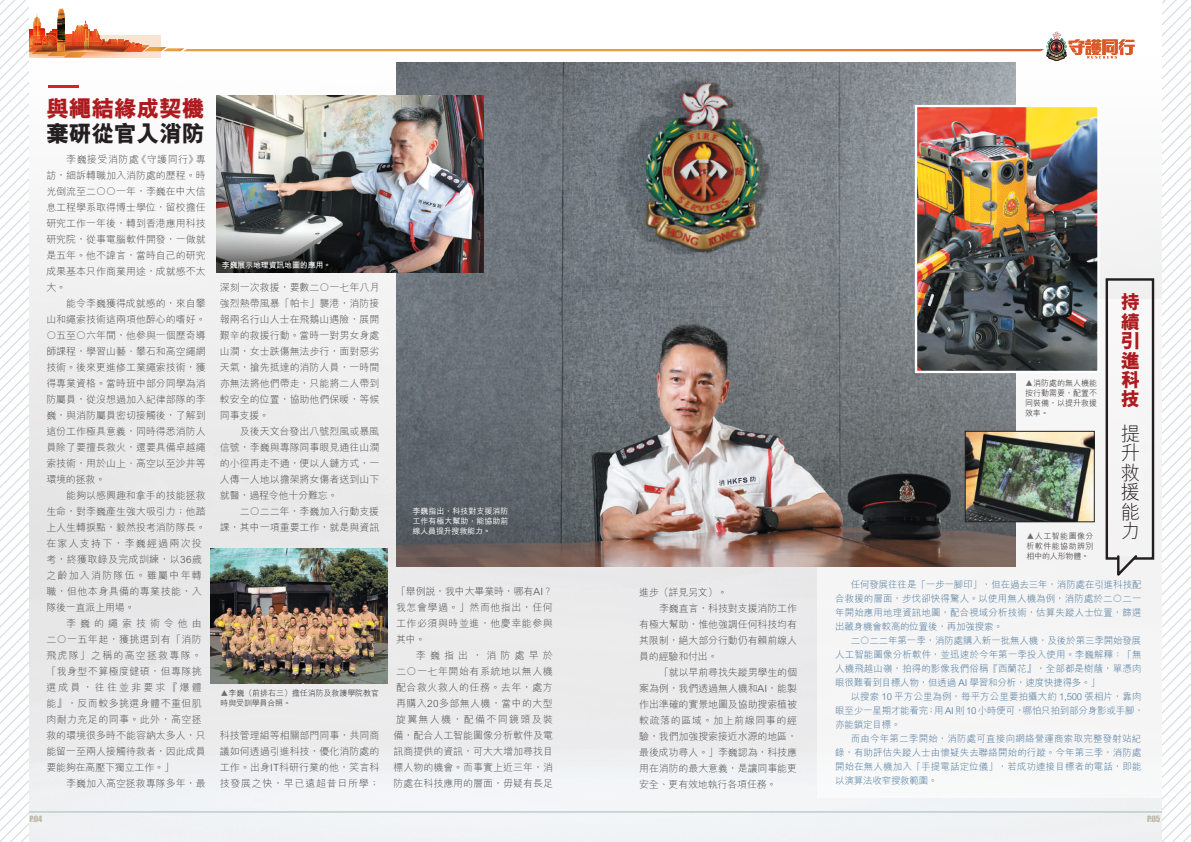
<style>
.page{position:relative;width:1191px;height:842px;background:#fff}
.page>*{position:absolute;margin:0;border:0;box-sizing:border-box;transform-origin:0 0}
.t1{font:800 23.1px/25.4px "M Hei HK";letter-spacing:-.02em;color:#ae1a1e}
.t2{font:800 19.4px/19.4px "M Hei HK";color:#ae1a1e;text-align:justify}
.t3{font:300 19.4px/19.4px "M Hei HK";color:#231f20;text-align:justify}
.t4{font:300 10px/16px "M Hei HK";letter-spacing:-.005em;color:#4b4c4d;text-align:justify}
.t5{font:300 10px "M Hei HK";letter-spacing:.04em;color:#4b4c4d}
.t6{font:300 10px "M Hei HK";letter-spacing:.05em;color:#4b4c4d}
.t7{font:300 10px "M Hei HK";letter-spacing:.12em;color:#4b4c4d}
.t8{font:300 10px "M Hei HK";letter-spacing:.03em;color:#4b4c4d}
.t9{font:300 10px "M Hei HK";letter-spacing:.055em;color:#4b4c4d}
.t10{font:300 10px "M Hei HK";letter-spacing:.13em;color:#4b4c4d}
.t11{font:300 10px "M Hei HK";letter-spacing:.215em;color:#4b4c4d}
.t12{font:300 10px "M Hei HK";letter-spacing:.395em;color:#4b4c4d}
.t13{font:300 10px "M Hei HK";letter-spacing:.41em;color:#4b4c4d}
.t14{font:300 9.5px "M Hei HK";letter-spacing:.01em;color:#487498}
.t15{font:300 9.5px "M Hei HK";letter-spacing:-.02em;color:#487498}
.t16{font:300 9.5px "M Hei HK";letter-spacing:-.01em;color:#487498}
.t17{font:300 9.5px "M Hei HK";letter-spacing:-.015em;color:#487498}
.t18{font:300 8px/10px "M Hei HK";color:#231f20;text-align:justify}
.t19{font:500 8px/10px "M Hei HK";color:#fff;text-align:justify}
.t20{font:700 8px "M Hei HK";letter-spacing:-.025em;color:#fff}
.t21{font:8px "Impact";color:#c0baab;scale:1.05 1}
.s1{color:#231f20}
.s2{color:#6c6d70}
</style>
<div class="page">
<img style="left:28px;top:61px;width:1134px;height:781px">
<svg style="left:28px;top:9px;width:1106px;height:52px"></svg>
<div style="left:816px;top:300px;width:346px;height:498px;background:#f5f5f5"></div>
<img style="left:397px;top:62px;width:618px;height:504px">
<img style="left:210px;top:548px;width:177px;height:135px">
<img style="left:966px;top:433px;width:126px;height:87px">
<div style="left:964px;top:431px;width:130px;height:91px;border:1px solid #231f20"></div>
<hr style="left:48px;top:85px;width:31px;height:3px;background:#d1232a">
<img style="left:918px;top:108px;width:178px;height:262px">
<div style="left:915px;top:105px;width:184px;height:268px;border:2px solid #fff"></div>
<div style="left:1105px;top:278px;width:49px;height:282px;border:2px solid #231f20"></div>
<svg style="left:1115px;top:555px;width:24px;height:21px"></svg>
<img style="left:217px;top:95px;width:267px;height:135px">
<img style="left:217px;top:230px;width:267px;height:42px">
<hr style="left:0;top:812px;width:1191px;height:1px;background:#a7b6be">
<img style="left:0;top:0;width:28px;height:842px">
<img style="left:1162px;top:0;width:29px;height:842px">
<p class="t1" style="left:46px;top:96px;width:160px">與繩結緣成契機<span class="s1">棄研從官入消防</span></p>
<p class="t6" style="left:66px;top:152px;width:141px">李巍接受消防處《守護同行》專</p>
<p class="t4" style="left:46px;top:167px;width:161px">訪，細訴轉職加入消防處的歷程。時</p>
<p class="t4" style="left:46px;top:183px;width:161px">光倒流至二〇〇一年，李巍在中大信</p>
<p class="t4" style="left:46px;top:199px;width:161px">息工程學系取得博士學位，留校擔任</p>
<p class="t4" style="left:46px;top:215px;width:161px">研究工作一年後，轉到香港應用科技</p>
<p class="t4" style="left:46px;top:231px;width:161px">研究院，從事電腦軟件開發，一做就</p>
<p class="t4" style="left:46px;top:247px;width:161px">是五年。他不諱言，當時自己的研究</p>
<p class="t4" style="left:46px;top:263px;width:161px">成果基本只作商業用途，成就感不太</p>
<p class="t4" style="left:46px;top:279px;width:21px">大。</p>
<p class="t4" style="left:66px;top:295px;width:141px">能令李巍獲得成就感的，來自攀</p>
<p class="t4" style="left:46px;top:311px;width:161px">山和繩索技術這兩項他醉心的嗜好。</p>
<p class="t4" style="left:46px;top:327px;width:161px">〇五至〇六年間，他參與一個歷奇導</p>
<p class="t4" style="left:46px;top:343px;width:161px">師課程，學習山藝、攀石和高空繩網</p>
<p class="t4" style="left:46px;top:359px;width:161px">技術。後來更進修工業繩索技術，獲</p>
<p class="t4" style="left:46px;top:375px;width:161px">得專業資格。當時班中部分同學為消</p>
<p class="t4" style="left:46px;top:391px;width:161px">防屬員，從沒想過加入紀律部隊的李</p>
<p class="t4" style="left:46px;top:407px;width:161px">巍，與消防屬員密切接觸後，了解到</p>
<p class="t4" style="left:46px;top:423px;width:161px">這份工作極具意義，同時得悉消防人</p>
<p class="t4" style="left:46px;top:439px;width:161px">員除了要擅長救火，還要具備卓越繩</p>
<p class="t4" style="left:46px;top:455px;width:161px">索技術，用於山上、高空以至沙井等</p>
<p class="t4" style="left:46px;top:471px;width:60px">環境的拯救。</p>
<p class="t4" style="left:66px;top:487px;width:141px">能夠以感興趣和拿手的技能拯救</p>
<p class="t4" style="left:46px;top:503px;width:161px">生命，對李巍產生強大吸引力；他踏</p>
<p class="t4" style="left:46px;top:519px;width:161px">上人生轉捩點，毅然投考消防隊長。</p>
<p class="t7" style="left:46px;top:536px;width:157px">在家人支持下，李巍經過兩次投</p>
<p class="t8" style="left:46px;top:552px;width:157px">考，終獲取錄及完成訓練，以36歲</p>
<p class="t7" style="left:46px;top:568px;width:157px">之齡加入消防隊伍。雖屬中年轉</p>
<p class="t5" style="left:46px;top:584px;width:157px">職，但他本身具備的專業技能，入</p>
<p class="t4" style="left:46px;top:599px;width:90px">隊後一直派上用場。</p>
<p class="t12" style="left:66px;top:616px;width:137px">李巍的繩索技術令他由</p>
<p class="t5" style="left:46px;top:632px;width:157px">二〇一五年起，獲挑選到有「消防</p>
<p class="t7" style="left:46px;top:648px;width:157px">飛虎隊」之稱的高空拯救專隊。</p>
<p class="t5" style="left:46px;top:664px;width:157px">「我身型不算極度健碩，但專隊挑</p>
<p class="t11" style="left:46px;top:680px;width:157px">選成員，往往並非要求『爆體</p>
<p class="t5" style="left:46px;top:696px;width:157px">能』，反而較多挑選身體不重但肌</p>
<p class="t5" style="left:46px;top:712px;width:157px">肉耐力充足的同事。此外，高空拯</p>
<p class="t4" style="left:46px;top:727px;width:161px">救的環境很多時不能容納太多人，只</p>
<p class="t4" style="left:46px;top:743px;width:161px">能留一至兩人接觸待救者，因此成員</p>
<p class="t4" style="left:46px;top:759px;width:129px">要能夠在高壓下獨立工作。」</p>
<p class="t4" style="left:66px;top:775px;width:141px">李巍加入高空拯救專隊多年，最</p>
<p class="t20" style="left:222px;top:259px;width:111px">李巍展示地理資訊地圖的應用。</p>
<p class="t4" style="left:220px;top:279px;width:161px">深刻一次救援，要數二〇一七年八月</p>
<p class="t4" style="left:220px;top:295px;width:161px">強烈熱帶風暴「帕卡」襲港，消防接</p>
<p class="t4" style="left:220px;top:311px;width:161px">報兩名行山人士在飛鵝山遇險，展開</p>
<p class="t4" style="left:220px;top:327px;width:161px">艱辛的救援行動。當時一對男女身處</p>
<p class="t4" style="left:220px;top:343px;width:161px">山澗，女士跌傷無法步行，面對惡劣</p>
<p class="t4" style="left:220px;top:359px;width:161px">天氣，搶先抵達的消防人員，一時間</p>
<p class="t4" style="left:220px;top:375px;width:161px">亦無法將他們帶走，只能將二人帶到</p>
<p class="t4" style="left:220px;top:391px;width:161px">較安全的位置，協助他們保暖，等候</p>
<p class="t4" style="left:220px;top:407px;width:51px">同事支援。</p>
<p class="t4" style="left:240px;top:423px;width:141px">及後天文台發出八號烈風或暴風</p>
<p class="t4" style="left:220px;top:439px;width:161px">信號，李巍與專隊同事眼見通往山澗</p>
<p class="t4" style="left:220px;top:455px;width:161px">的小徑再走不通，便以人鏈方式，一</p>
<p class="t4" style="left:220px;top:471px;width:161px">人傳一人地以擔架將女傷者送到山下</p>
<p class="t4" style="left:220px;top:487px;width:119px">就醫，過程令他十分難忘。</p>
<p class="t4" style="left:240px;top:503px;width:141px">二〇二二年，李巍加入行動支援</p>
<p class="t4" style="left:220px;top:519px;width:161px">課，其中一項重要工作，就是與資訊</p>
<p class="t19" style="left:412px;top:505px;width:97px">李巍指出，科技對支援消防工作有極大幫助，能協助前線人員提升搜救能力。</p>
<p class="t18" style="left:221px;top:687px;width:160px"><span class="s2">▲</span>李巍（前排右三）擔任消防及救護學院教官時與受訓學員合照。</p>
<p class="t4" style="left:220px;top:727px;width:161px">科技管理組等相關部門同事，共同商議如何透過引進科技，優化消防處的工作。出身IT科研行業的他，笑言科技發展之快，早已遠超昔日所學；</p>
<p class="t4" style="left:396px;top:582px;width:158px">「舉例說，我中大畢業時，哪有AI？</p>
<p class="t6" style="left:396px;top:600px;width:158px">我怎會學過。」然而他指出，任何</p>
<p class="t6" style="left:396px;top:616px;width:158px">工作必須與時並進，他慶幸能參與</p>
<p class="t4" style="left:396px;top:630px;width:31px">其中。</p>
<p class="t13" style="left:416px;top:648px;width:138px">李巍指出，消防處早於</p>
<p class="t6" style="left:396px;top:664px;width:158px">二〇一七年開始有系統地以無人機</p>
<p class="t6" style="left:396px;top:680px;width:158px">配合救火救人的任務。去年，處方</p>
<p class="t5" style="left:396px;top:696px;width:158px">再購入20多部無人機，當中的大型</p>
<p class="t10" style="left:396px;top:712px;width:158px">旋翼無人機，配備不同鏡頭及裝</p>
<p class="t4" style="left:393px;top:726px;width:161px">備，配合人工智能圖像分析軟件及電</p>
<p class="t4" style="left:393px;top:742px;width:161px">訊商提供的資訊，可大大增加尋找目</p>
<p class="t4" style="left:393px;top:758px;width:161px">標人物的機會。而事實上近三年，消</p>
<p class="t4" style="left:393px;top:774px;width:161px">防處在科技應用的層面，毋疑有長足</p>
<p class="t4" style="left:639px;top:584px;width:90px">進步（詳見另文）。</p>
<p class="t4" style="left:659px;top:600px;width:140px">李巍直言，科技對支援消防工作</p>
<p class="t4" style="left:639px;top:616px;width:159px">有極大幫助，惟他強調任何科技均有</p>
<p class="t4" style="left:639px;top:632px;width:159px">其限制，絕大部分行動仍有賴前線人</p>
<p class="t4" style="left:639px;top:648px;width:80px">員的經驗和付出。</p>
<p class="t4" style="left:659px;top:664px;width:140px">「就以早前尋找失蹤男學生的個</p>
<p class="t4" style="left:639px;top:680px;width:159px">案為例，我們透過無人機和AI，能製</p>
<p class="t4" style="left:639px;top:696px;width:159px">作出準確的實景地圖及協助搜索植被</p>
<p class="t9" style="left:639px;top:713px;width:159px">較疏落的區域。加上前線同事的經</p>
<p class="t4" style="left:639px;top:728px;width:159px">驗，我們加強搜索接近水源的地區，</p>
<p class="t4" style="left:639px;top:744px;width:159px">最後成功尋人。」李巍認為，科技應</p>
<p class="t4" style="left:639px;top:760px;width:159px">用在消防的最大意義，是讓同事能更</p>
<p class="t4" style="left:639px;top:776px;width:139px">安全、更有效地執行各項任務。</p>
<p class="t18" style="left:1025px;top:378px;width:73px"><span class="s2">▲</span>消防處的無人機能按行動需要，配置不同裝備，以提升救援效率。</p>
<p class="t18" style="left:1026px;top:530px;width:69px"><span class="s2">▲</span>人工智能圖像分析軟件能協助辨別相中的人形物體。</p>
<p class="t2" style="left:1120px;top:293px;width:20px">持續引進科技</p>
<p class="t3" style="left:1120px;top:423px;width:20px">提升救援能力</p>
<p class="t16" style="left:850px;top:578px;width:292px">任何發展往往是「一步一腳印」，但在過去三年，消防處在引進科技配</p>
<p class="t14" style="left:835px;top:592px;width:308px">合救援的層面，步伐卻快得驚人。以使用無人機為例，消防處於二〇二一</p>
<p class="t14" style="left:835px;top:606px;width:308px">年開始應用地理資訊地圖，配合視域分析技術，估算失蹤人士位置，篩選</p>
<p class="t15" style="left:835px;top:620px;width:169px">出藏身機會較高的位置後，再加強搜索。</p>
<p class="t17" style="left:850px;top:634px;width:292px">二〇二二年第一季，消防處購入新一批無人機，及後於第三季開始發展</p>
<p class="t14" style="left:835px;top:648px;width:308px">人工智能圖像分析軟件，並迅速於今年第一季投入使用。李巍解釋：「無</p>
<p class="t14" style="left:835px;top:662px;width:308px">人機飛越山嶺，拍得的影像我們俗稱『西蘭花』，全部都是樹蔭，單憑肉</p>
<p class="t15" style="left:835px;top:676px;width:266px">眼很難看到目標人物，但透過 AI 學習和分析，速度快捷得多。」</p>
<p class="t14" style="left:850px;top:690px;width:292px">以搜索 10 平方公里為例，每平方公里要拍攝大約 1,500 張相片，靠肉</p>
<p class="t15" style="left:835px;top:704px;width:310px">眼至少一星期才能看完；用 AI 則 10 小時便可，哪怕只拍到部分身影或手腳，</p>
<p class="t14" style="left:835px;top:718px;width:67px">亦能鎖定目標。</p>
<p class="t14" style="left:850px;top:732px;width:292px">而由今年第二季開始，消防處可直接向網絡營運商索取完整發射站紀</p>
<p class="t14" style="left:835px;top:746px;width:308px">錄，有助評估失蹤人士由懷疑失去聯絡開始的行蹤。今年第三季，消防處</p>
<p class="t14" style="left:835px;top:760px;width:308px">開始在無人機加入「手提電話定位儀」，若成功連接目標者的電話，即能</p>
<p class="t15" style="left:835px;top:774px;width:104px">以演算法收窄搜救範圍。</p>
<p class="t21" style="left:30px;top:813px;width:14px">P.04</p>
<p class="t21" style="left:1147px;top:813px;width:14px">P.05</p>
</div>
